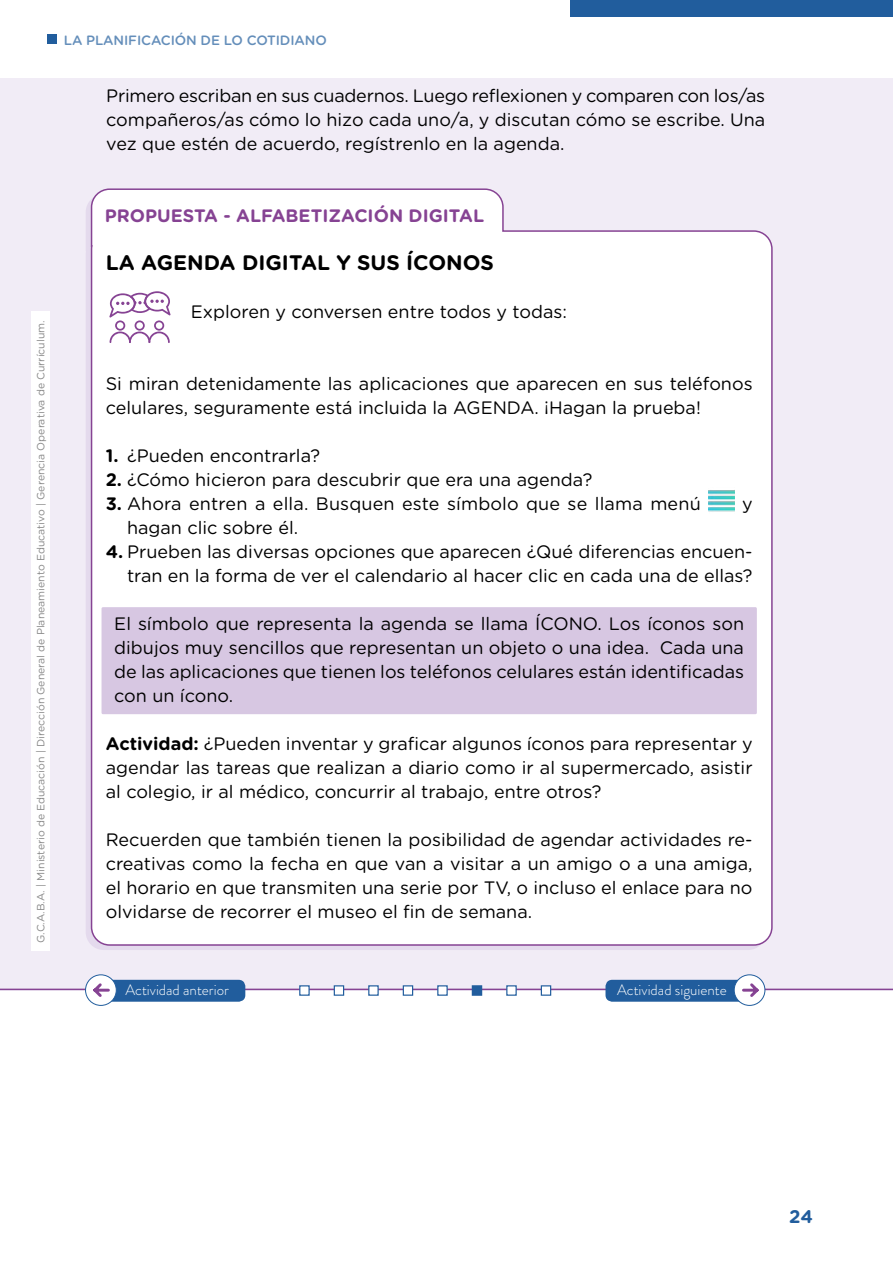
<style>
.page{position:relative;width:893px;height:1263px;background:#fff}
.page>*{position:absolute;margin:0;border:0;box-sizing:border-box;transform-origin:0 0}
.t1{font:700 21px "Gotham Rounded";color:#000}
.t2{font:700 18.3px "Gotham Rounded";color:#215d9d}
.t3{font:18px/24px "Gotham Rounded";color:#000;text-align:justify}
.t4{font:700 18px "Gotham Rounded";color:#864393}
.t5{font:300 15px "Brandon Grotesque";color:#fff}
.t6{font:500 13.5px "Gotham Rounded";letter-spacing:-.01em;color:#648eba}
.t7{font:10.5px "Gotham Rounded";color:#878787}
.s1{font-weight:700}
</style>
<div class="page">
<div style="left:47px;top:34px;width:9px;height:10px;background:#215d9d"></div>
<div style="left:570px;top:0;width:323px;height:17px;background:#215d9d"></div>
<div style="left:0;top:78px;width:893px;height:72px;background:#f1ecf6"></div>
<div style="left:0;top:150px;width:893px;height:24px;background:#f1ecf6"></div>
<div style="left:0;top:174px;width:893px;height:24px;background:#f1ecf6"></div>
<div style="left:0;top:198px;width:893px;height:24px;background:#f1ecf6"></div>
<div style="left:0;top:222px;width:893px;height:24px;background:#f1ecf6"></div>
<div style="left:0;top:246px;width:893px;height:24px;background:#f1ecf6"></div>
<div style="left:0;top:270px;width:893px;height:24px;background:#f1ecf6"></div>
<div style="left:0;top:294px;width:893px;height:24px;background:#f1ecf6"></div>
<div style="left:0;top:318px;width:893px;height:24px;background:#f1ecf6"></div>
<div style="left:0;top:342px;width:893px;height:24px;background:#f1ecf6"></div>
<div style="left:0;top:366px;width:893px;height:24px;background:#f1ecf6"></div>
<div style="left:0;top:390px;width:893px;height:24px;background:#f1ecf6"></div>
<div style="left:0;top:414px;width:893px;height:24px;background:#f1ecf6"></div>
<div style="left:0;top:438px;width:893px;height:24px;background:#f1ecf6"></div>
<div style="left:0;top:462px;width:893px;height:24px;background:#f1ecf6"></div>
<div style="left:0;top:486px;width:893px;height:24px;background:#f1ecf6"></div>
<div style="left:0;top:510px;width:893px;height:24px;background:#f1ecf6"></div>
<div style="left:0;top:534px;width:893px;height:24px;background:#f1ecf6"></div>
<div style="left:0;top:558px;width:893px;height:24px;background:#f1ecf6"></div>
<div style="left:0;top:582px;width:893px;height:24px;background:#f1ecf6"></div>
<div style="left:0;top:606px;width:893px;height:24px;background:#f1ecf6"></div>
<div style="left:0;top:630px;width:893px;height:24px;background:#f1ecf6"></div>
<div style="left:0;top:654px;width:893px;height:24px;background:#f1ecf6"></div>
<div style="left:0;top:678px;width:893px;height:24px;background:#f1ecf6"></div>
<div style="left:0;top:702px;width:893px;height:24px;background:#f1ecf6"></div>
<div style="left:0;top:726px;width:893px;height:24px;background:#f1ecf6"></div>
<div style="left:0;top:750px;width:893px;height:24px;background:#f1ecf6"></div>
<div style="left:0;top:774px;width:893px;height:24px;background:#f1ecf6"></div>
<div style="left:0;top:798px;width:893px;height:24px;background:#f1ecf6"></div>
<div style="left:0;top:822px;width:893px;height:24px;background:#f1ecf6"></div>
<div style="left:0;top:846px;width:893px;height:24px;background:#f1ecf6"></div>
<div style="left:0;top:870px;width:893px;height:24px;background:#f1ecf6"></div>
<div style="left:0;top:894px;width:893px;height:24px;background:#f1ecf6"></div>
<div style="left:0;top:918px;width:893px;height:24px;background:#f1ecf6"></div>
<div style="left:0;top:942px;width:893px;height:24px;background:linear-gradient(to bottom,#ebe4f2,#f2eef7)"></div>
<div style="left:0;top:966px;width:893px;height:24px;background:#f1ecf6"></div>
<div style="left:90px;top:188px;width:683px;height:758px;background:#fff"></div>
<div style="left:102px;top:607px;width:655px;height:107px;background:#d7c7e2;border-radius:2px"></div>
<img style="left:708px;top:488px;width:27px;height:26px">
<svg style="left:109px;top:291px;width:62px;height:52px;background:#e4d5e7"></svg>
<hr style="left:0;top:988px;width:893px;height:2px;background:#864393">
<div style="left:299px;top:985px;width:11px;height:11px;background:#fff;border:1px solid #215d9d"></div>
<div style="left:334px;top:985px;width:10px;height:11px;background:#fff;border:1px solid #215d9d"></div>
<div style="left:368px;top:985px;width:11px;height:11px;background:#fff;border:1px solid #215d9d"></div>
<div style="left:403px;top:985px;width:10px;height:11px;background:#fff;border:1px solid #215d9d"></div>
<div style="left:472px;top:985px;width:10px;height:11px;background:#215d9d;border:1px solid #215d9d"></div>
<div style="left:541px;top:985px;width:10px;height:11px;background:#fff;border:1px solid #215d9d"></div>
<div style="left:437px;top:985px;width:11px;height:11px;background:#fff;border:1px solid #215d9d"></div>
<div style="left:506px;top:985px;width:11px;height:11px;background:#fff;border:1px solid #215d9d"></div>
<svg style="left:734px;top:975px;width:31px;height:30px"></svg>
<div style="left:734px;top:974px;width:31px;height:32px;border:1px solid #215d9d;border-radius:50%"></div>
<svg style="left:605px;top:980px;width:156px;height:22px;background:#4574ab"></svg>
<svg style="left:86px;top:975px;width:30px;height:30px"></svg>
<div style="left:85px;top:974px;width:32px;height:32px;border:1px solid #215d9d;border-radius:50%"></div>
<svg style="left:91px;top:980px;width:154px;height:22px;background:#4273aa"></svg>
<div style="left:31px;top:312px;width:18px;height:639px;background:#fff"></div>
<p class="t6" style="left:64px;top:31px;width:265px">LA PLANIFICACIÓN DE LO COTIDIANO</p>
<p class="t3" style="left:106px;top:83px;width:661px">Primero escriban en sus cuadernos. Luego reflexionen y comparen con los/as compañeros/as cómo lo hizo cada uno/a, y discutan cómo se escribe. Una vez que estén de acuerdo, regístrenlo en la agenda.</p>
<p class="t7" style="left:34px;top:943px;width:624px;rotate:-90deg">G.C.A.B.A. | Ministerio de Educación | Dirección General de Planeamiento Educativo | Gerencia Operativa de Currículum.</p>
<p class="t4" style="left:105px;top:202px;width:381px">PROPUESTA - ALFABETIZACIÓN DIGITAL</p>
<p class="t1" style="left:106px;top:247px;width:390px">LA AGENDA DIGITAL Y SUS ÍCONOS</p>
<p class="t3" style="left:191px;top:299px;width:378px">Exploren y conversen entre todos y todas:</p>
<p class="t3" style="left:106px;top:371px;width:648px">Si miran detenidamente las aplicaciones que aparecen en sus teléfonos celulares, seguramente está incluida la AGENDA. ¡Hagan la prueba!</p>
<p class="t3" style="left:106px;top:443px;width:216px"><span class="s1">1.</span> ¿Pueden encontrarla?</p>
<p class="t3" style="left:106px;top:467px;width:488px"><span class="s1">2.</span> ¿Cómo hicieron para descubrir que era una agenda?</p>
<p class="t3" style="left:106px;top:491px;width:596px"><span class="s1">3.</span> Ahora entren a ella. Busquen este símbolo que se llama menú</p>
<p class="t3" style="left:742px;top:491px;width:12px">y</p>
<p class="t3" style="left:127px;top:515px;width:173px">hagan clic sobre él.</p>
<p class="t3" style="left:106px;top:539px;width:648px;text-align:right"><span class="s1">4.</span> Prueben las diversas opciones que aparecen ¿Qué diferencias encuen&shy;tran en la forma de ver el calendario al hacer clic en cada una de ellas?</p>
<p class="t3" style="left:114px;top:611px;width:631px">El símbolo que representa la agenda se llama ÍCONO. Los íconos son dibujos muy sencillos que representan un objeto o una idea. Cada una de las aplicaciones que tienen los teléfonos celulares están identificadas con un ícono.</p>
<p class="t3" style="left:106px;top:731px;width:648px"><span class="s1">Actividad:</span> ¿Pueden inventar y graficar algunos íconos para representar y agendar las tareas que realizan a diario como ir al supermercado, asistir al colegio, ir al médico, concurrir al trabajo, entre otros?</p>
<p class="t3" style="left:106px;top:827px;width:648px">Recuerden que también tienen la posibilidad de agendar actividades re&shy;creativas como la fecha en que van a visitar a un amigo o a una amiga, el horario en que transmiten una serie por TV, o incluso el enlace para no olvidarse de recorrer el museo el fin de semana.</p>
<p class="t5" style="left:125px;top:979px;width:105px">Actividad anterior</p>
<p class="t5" style="left:617px;top:979px;width:111px">Actividad siguiente</p>
<p class="t2" style="left:789px;top:1203px;width:25px">24</p>
</div>
